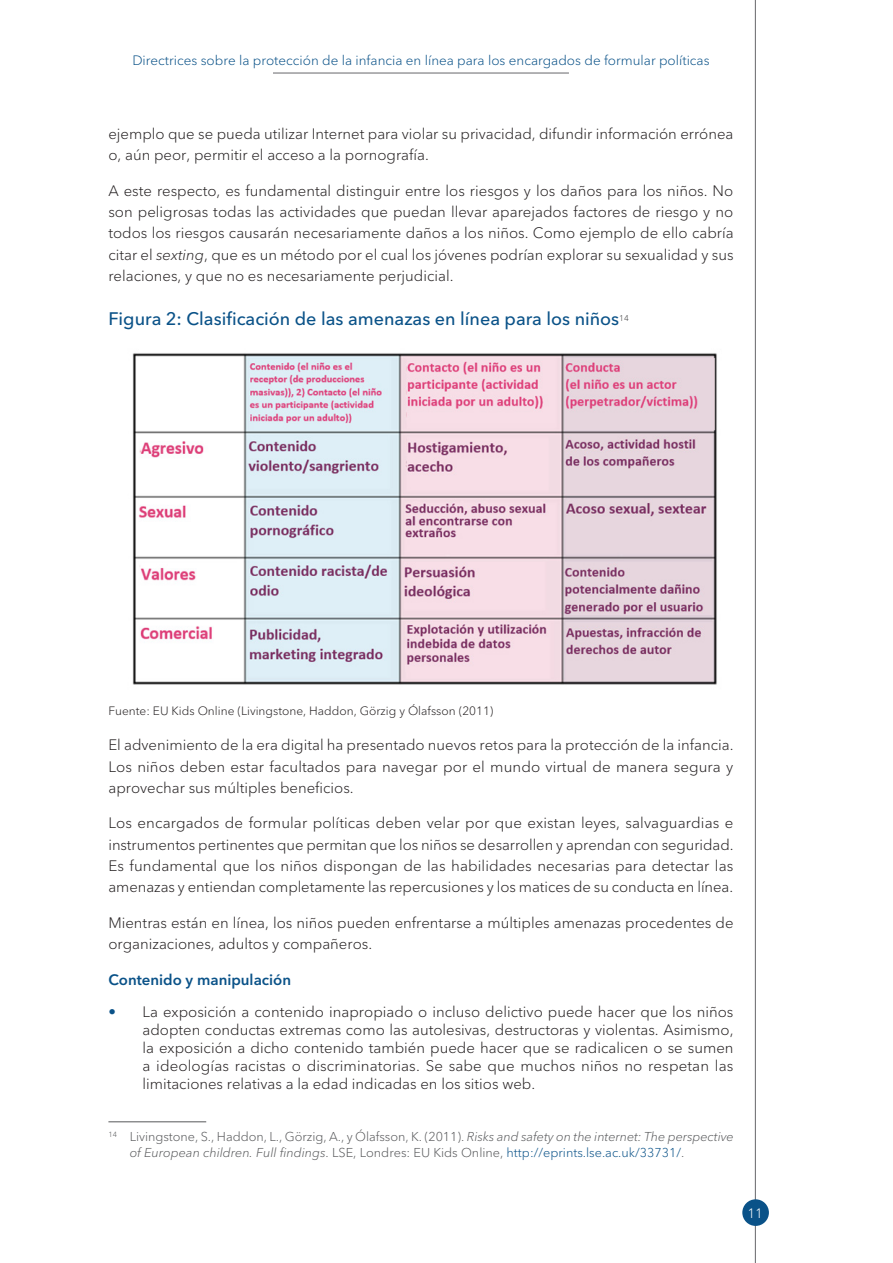
<style>
.page{position:relative;width:893px;height:1263px;background:#fff}
.page>*{position:absolute;margin:0;border:0;box-sizing:border-box;transform-origin:0 0}
.Figure_title{font:500 18px "Avenir Next LT Pro";color:#0a5288}
.Bullet_list_1{font:300 15px/21.3px "Avenir Next LT Pro";color:#231f20;text-align:justify}
.t1{font:600 15px "Avenir Next LT Pro";color:#0a5288}
.t2{font:300 13.5px "Avenir Next LT Pro";color:#0a5288}
.t3{font:300 13.5px "Avenir Next LT Pro";color:#fff}
.Footnote_Text{font:300 12.75px/15.3px "Avenir Next LT Pro";color:#57585a}
.Source_text{font:300 12px "Avenir Next LT Pro";color:#231f20}
.s1{font-style:italic}
.s2{color:#0a5288}
</style>
<div class="page">
<hr style="left:755px;top:0;width:1px;height:1263px;background:#67676a">
<div style="left:742px;top:1199px;width:27px;height:27px;background:#0a5288;border-radius:50%"></div>
<hr style="left:273px;top:73px;width:296px;height:1px;background:#67676a">
<img style="left:132px;top:353px;width:585px;height:332px">
<hr style="left:108px;top:1121px;width:98px;height:1px;background:#57585a">
<p class="t2" style="left:132px;top:52px;width:579px">Directrices sobre la protección de la infancia en línea para los encargados de formular políticas</p>
<p class="Bullet_list_1" style="left:108px;top:123px;width:626px">ejemplo que se pueda utilizar Internet para violar su privacidad, difundir información errónea o, aún peor, permitir el acceso a la pornografía.</p>
<p class="Bullet_list_1" style="left:108px;top:180px;width:627px">A este respecto, es fundamental distinguir entre los riesgos y los daños para los niños. No son peligrosas todas las actividades que puedan llevar aparejados factores de riesgo y no todos los riesgos causarán necesariamente daños a los niños. Como ejemplo de ello cabría citar el <span class="s1">sexting</span>, que es un método por el cual los jóvenes podrían explorar su sexualidad y sus relaciones, y que no es necesariamente perjudicial.</p>
<p class="Figure_title" style="left:108px;top:308px;width:522px">Figura 2: Clasificación de las amenazas en línea para los niños<sup>14</sup></p>
<p class="Source_text" style="left:108px;top:703px;width:387px">Fuente: EU Kids Online (Livingstone, Haddon, Görzig y Ólafsson (2011)</p>
<p class="Bullet_list_1" style="left:108px;top:734px;width:627px">El advenimiento de la era digital ha presentado nuevos retos para la protección de la infancia.<br>Los niños deben estar facultados para navegar por el mundo virtual de manera segura y aprovechar sus múltiples beneficios.</p>
<p class="Bullet_list_1" style="left:108px;top:812px;width:627px">Los encargados de formular políticas deben velar por que existan leyes, salvaguardias e instrumentos pertinentes que permitan que los niños se desarrollen y aprendan con seguridad.<br>Es fundamental que los niños dispongan de las habilidades necesarias para detectar las amenazas y entiendan completamente las repercusiones y los matices de su conducta en línea.</p>
<p class="Bullet_list_1" style="left:108px;top:912px;width:627px">Mientras están en línea, los niños pueden enfrentarse a múltiples amenazas procedentes de organizaciones, adultos y compañeros.</p>
<p class="t1" style="left:108px;top:970px;width:184px">Contenido y manipulación</p>
<p class="Bullet_list_1" style="left:142px;top:1003px;width:593px;line-height:18px;text-indent:-34px"><span class="s2">•</span> La exposición a contenido inapropiado o incluso delictivo puede hacer que los niños adopten conductas extremas como las autolesivas, destructoras y violentas. Asimismo, la exposición a dicho contenido también puede hacer que se radicalicen o se sumen a ideologías racistas o discriminatorias. Se sabe que muchos niños no respetan las limitaciones relativas a la edad indicadas en los sitios web.</p>
<p class="Footnote_Text" style="left:130px;top:1129px;width:605px;text-indent:-21px"><sup>14</sup> Livingstone, S., Haddon, L., Görzig, A., y Ólafsson, K. (2011). <span class="s1">Risks and safety on the internet: The perspective of European children. Full findings</span>. LSE, Londres: EU Kids Online, <span class="s2">http://eprints.lse.ac.uk/33731/</span>.</p>
<p class="t3" style="left:747px;top:1205px;width:17px">11</p>
</div>
